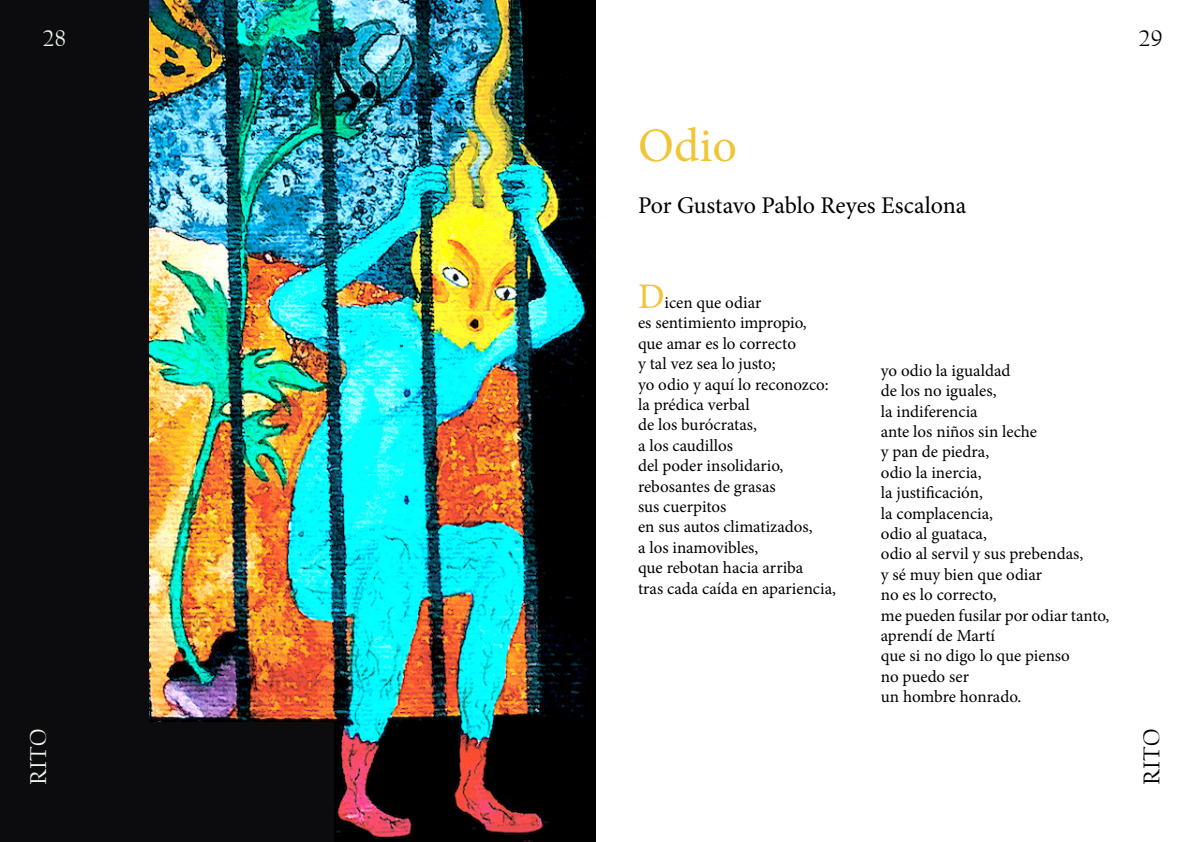
<style>
.page{position:relative;width:1191px;height:842px;background:#fff}
.page>*{position:absolute;margin:0;border:0;box-sizing:border-box;transform-origin:0 0}
.t1{font:48px "Minion Pro";color:#f0c536}
.t2{font:24px "Minion Pro";letter-spacing:-.005em;color:#000}
.t3{font:24px "Californian FB";color:#000}
.t4{font:24px "Californian FB";color:#ebf5ec}
.t5{font:17px/20.4px "Minion Pro";color:#000}
.s1{font-size:36px;color:#f0c536}
</style>
<div class="page">
<img style="left:149px;top:0;width:446px;height:842px">
<div style="left:0;top:723px;width:334px;height:119px;background:#0c0b0d"></div>
<div style="left:0;top:0;width:149px;height:723px;background:#0c0b0d"></div>
<h2 class="t4" style="left:43px;top:25px;width:25px">28</h2>
<h2 class="t4" style="left:25px;top:785px;width:58px;rotate:-90deg">RITO</h2>
<h2 class="t3" style="left:1138px;top:25px;width:25px">29</h2>
<h1 class="t1" style="left:638px;top:113px;width:100px">Odio</h1>
<h2 class="t2" style="left:638px;top:190px;width:330px">Por Gustavo Pablo Reyes Escalona</h2>
<p class="t5" style="left:638px;top:292px;width:199px"><span class="s1">D</span>icen que odiar<br>es sentimiento impropio,<br>que amar es lo correcto<br>y tal vez sea lo justo;<br>yo odio y aquí lo reconozco: la prédica verbal<br>de los burócratas,<br>a los caudillos<br>del poder insolidario, rebosantes de grasas<br>sus cuerpitos<br>en sus autos climatizados,<br>a los inamovibles,<br>que rebotan hacia arriba<br>tras cada caída en apariencia,</p>
<p class="t5" style="left:881px;top:360px;width:230px">yo odio la igualdad<br>de los no iguales,<br>la indiferencia<br>ante los niños sin leche<br>y pan de piedra,<br>odio la inercia,<br>la justificación,<br>la complacencia,<br>odio al guataca,<br>odio al servil y sus prebendas,<br>y sé muy bien que odiar<br>no es lo correcto,<br>me pueden fusilar por odiar tanto, aprendí de Martí<br>que si no digo lo que pienso<br>no puedo ser<br>un hombre honrado.</p>
<h2 class="t3" style="left:1138px;top:785px;width:58px;rotate:-90deg">RITO</h2>
</div>
